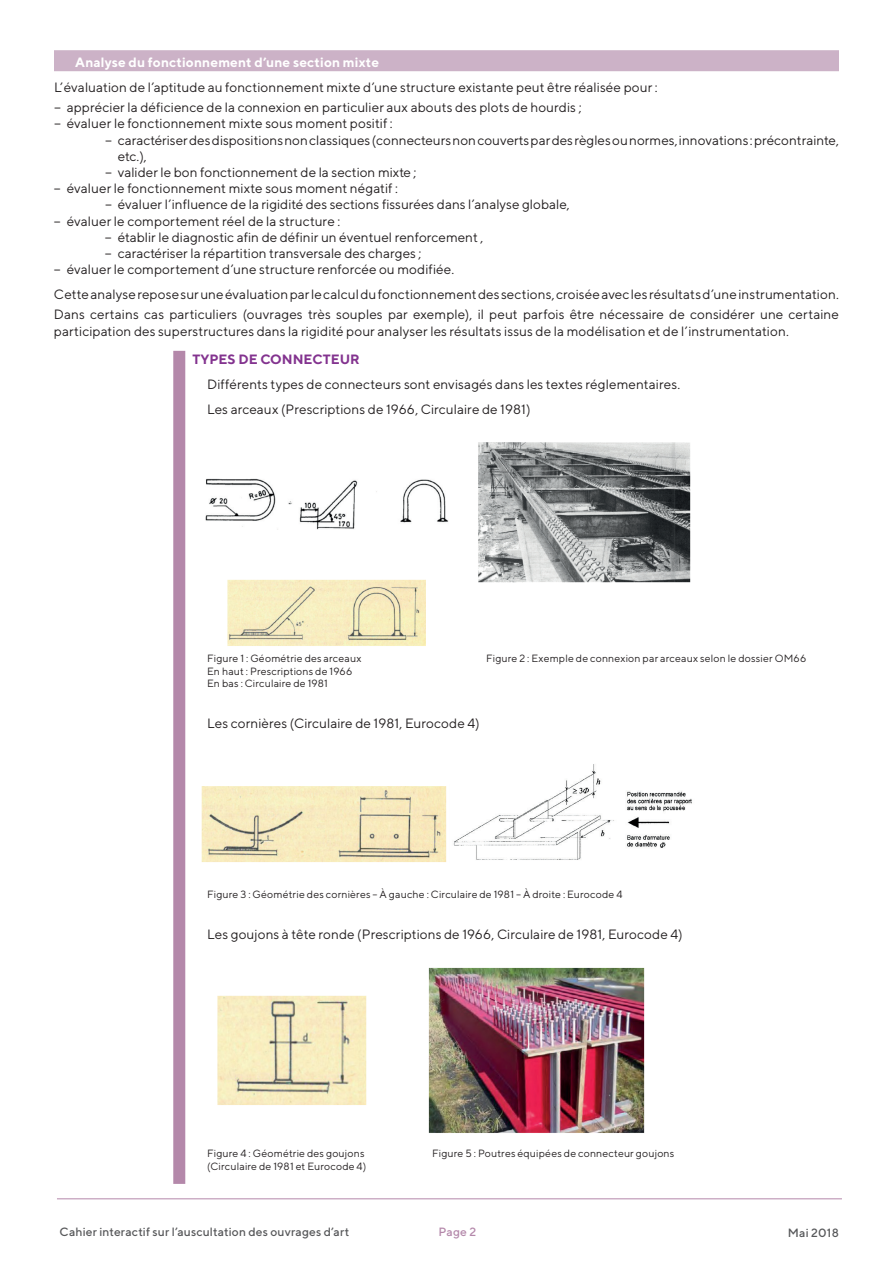
<style>
.page{position:relative;width:893px;height:1263px;background:#fff}
.page>*{position:absolute;margin:0;border:0;box-sizing:border-box;transform-origin:0 0}
.t1{font:13.5px/20.4px "TT Norms";letter-spacing:.005em;color:#231f20}
.t2{font:700 13.5px "TT Norms";letter-spacing:.01em;color:#fff}
.t3{font:700 13.5px "TT Norms";color:#83338f}
.t4{font:500 12px "TT Norms";letter-spacing:.015em;color:#57585a}
.t5{font:500 12px "TT Norms";color:#b488aa}
.t6{font:10.5px/12.6px "TT Norms";letter-spacing:.015em;color:#231f20}
</style>
<div class="page">
<div style="left:54px;top:50px;width:785px;height:21px;background:#ccb2c7"></div>
<img style="left:205px;top:442px;width:486px;height:204px">
<img style="left:201px;top:764px;width:491px;height:98px">
<img style="left:217px;top:967px;width:428px;height:166px">
<div style="left:173px;top:351px;width:12px;height:833px;background:#b488aa"></div>
<hr style="left:57px;top:1198px;width:785px;height:1px;background:#b488aa">
<p class="t2" style="left:75px;top:54px;width:305px">Analyse du fonctionnement d’une section mixte</p>
<p class="t1" style="left:54px;top:76px;width:605px">L’évaluation de l’aptitude au fonctionnement mixte d’une structure existante peut être réalisée pour : − apprécier la déficience de la connexion en particulier aux abouts des plots de hourdis ;</p>
<p class="t1" style="left:54px;top:113px;width:340px">− évaluer le fonctionnement mixte sous moment positif :</p>
<p class="t1" style="left:105px;top:129px;width:735px">− caractériser des dispositions non classiques (connecteurs non couverts par des règles ou normes, innovations : précontrainte,</p>
<p class="t1" style="left:118px;top:145px;width:31px">etc.),</p>
<p class="t1" style="left:105px;top:162px;width:313px">− valider le bon fonctionnement de la section mixte ;</p>
<p class="t1" style="left:54px;top:178px;width:345px">− évaluer le fonctionnement mixte sous moment négatif :</p>
<p class="t1" style="left:105px;top:194px;width:466px">− évaluer l’influence de la rigidité des sections fissurées dans l’analyse globale,</p>
<p class="t1" style="left:54px;top:210px;width:288px">− évaluer le comportement réel de la structure :</p>
<p class="t1" style="left:105px;top:226px;width:380px">− établir le diagnostic afin de définir un éventuel renforcement ,</p>
<p class="t1" style="left:105px;top:243px;width:318px">− caractériser la répartition transversale des charges ;</p>
<p class="t1" style="left:54px;top:259px;width:402px">− évaluer le comportement d’une structure renforcée ou modifiée.</p>
<p class="t1" style="left:54px;top:284px;width:786px">Cette analyse repose sur une évaluation par le calcul du fonctionnement des sections, croisée avec les résultats d’une instrumentation.<br>Dans certains cas particuliers (ouvrages très souples par exemple), il peut parfois être nécessaire de considérer une certaine</p>
<p class="t1" style="left:54px;top:320px;width:736px">participation des superstructures dans la rigidité pour analyser les résultats issus de la modélisation et de l’instrumentation.</p>
<p class="t3" style="left:192px;top:351px;width:169px">TYPES DE CONNECTEUR</p>
<p class="t1" style="left:207px;top:372px;width:475px;line-height:24.8px">Différents types de connecteurs sont envisagés dans les textes réglementaires.<br>Les arceaux (Prescriptions de 1966, Circulaire de 1981)</p>
<p class="t6" style="left:207px;top:652px;width:156px">Figure 1 : Géométrie des arceaux</p>
<p class="t6" style="left:486px;top:652px;width:322px">Figure 2 : Exemple de connexion par arceaux selon le dossier OM66</p>
<p class="t6" style="left:207px;top:664px;width:147px">En haut : Prescriptions de 1966<br>En bas : Circulaire de 1981</p>
<p class="t1" style="left:207px;top:713px;width:274px">Les cornières (Circulaire de 1981, Eurocode 4)</p>
<p class="t6" style="left:207px;top:887px;width:417px">Figure 3 : Géométrie des cornières – À gauche : Circulaire de 1981 – À droite : Eurocode 4</p>
<p class="t1" style="left:207px;top:923px;width:477px">Les goujons à tête ronde (Prescriptions de 1966, Circulaire de 1981, Eurocode 4)</p>
<p class="t6" style="left:207px;top:1147px;width:159px">Figure 4 : Géométrie des goujons</p>
<p class="t6" style="left:432px;top:1147px;width:244px">Figure 5 : Poutres équipées de connecteur goujons</p>
<p class="t6" style="left:207px;top:1160px;width:161px">(Circulaire de 1981 et Eurocode 4)</p>
<p class="t4" style="left:60px;top:1224px;width:291px">Cahier interactif sur l’auscultation des ouvrages d’art</p>
<p class="t5" style="left:438px;top:1224px;width:39px">Page 2</p>
<p class="t4" style="left:788px;top:1225px;width:53px">Mai 2018</p>
</div>
